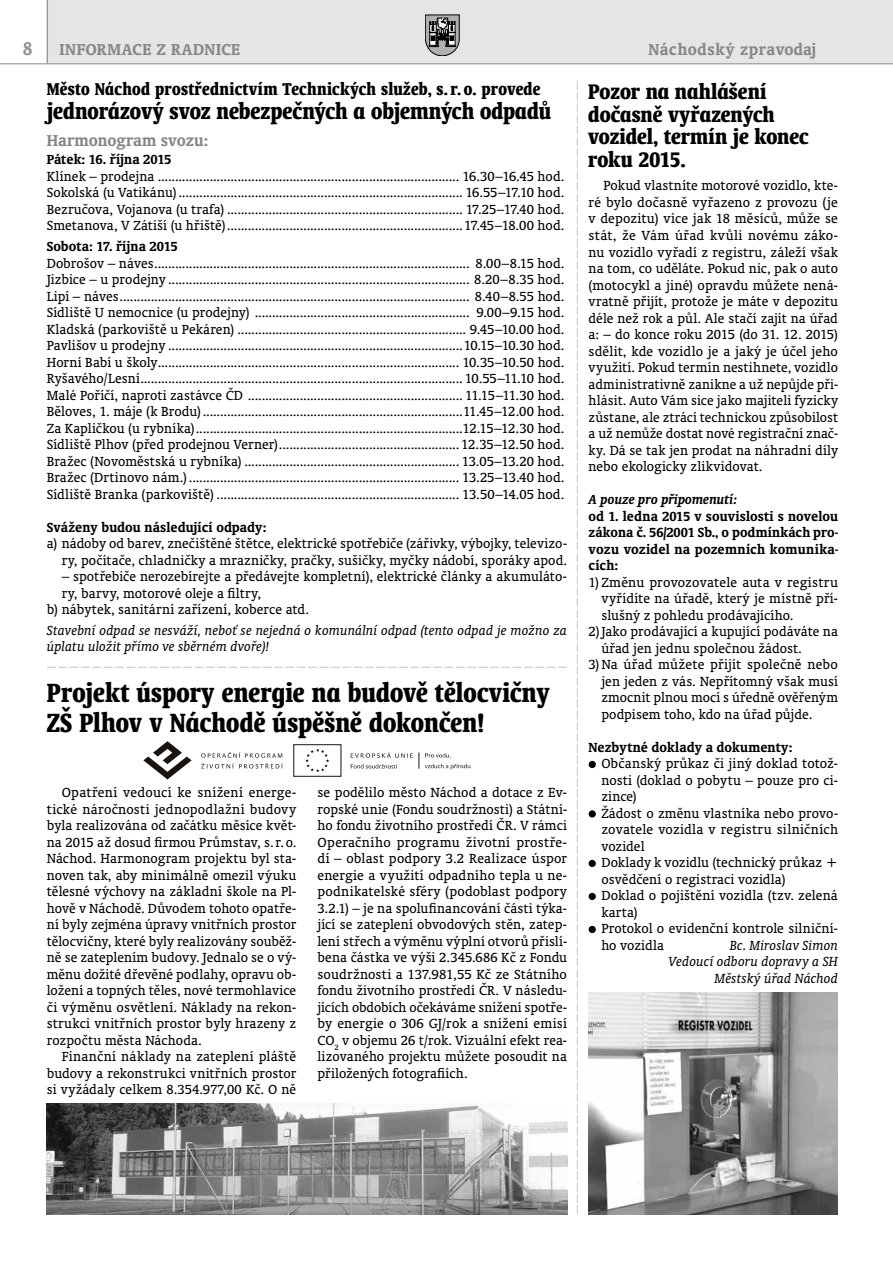
<style>
.page{position:relative;width:893px;height:1263px;background:#fff}
.page>*{position:absolute;margin:0;border:0;box-sizing:border-box;transform-origin:0 0}
.t1{font:700 condensed 30px/30px "Oranda AT";letter-spacing:.005em;color:#000;scale:.92 1}
.t2{font:700 condensed 25.5px "Oranda AT";color:#000;scale:.92 1}
.t3{font:700 condensed 24px/22.5px "Oranda AT";color:#000;scale:.95 1}
.t4{font:700 21px "Oranda AT";color:#929292;scale:.9 1}
.t5{font:700 condensed 19.5px "Oranda AT";letter-spacing:.015em;color:#000;scale:.92 1}
.t6{font:700 18px "Oranda AT";letter-spacing:.02em;color:#878787}
.t7{font:700 18px "Oranda AT";color:#878787}
.t8{font:15px/16.5px "Oranda AT";letter-spacing:.005em;color:#000;text-align:justify}
.t9{font:700 15px/16.5px "Oranda AT";letter-spacing:.005em;color:#000;text-align:justify}
.t10{font:italic 15px/16.5px "Oranda AT";color:#000;text-align:right}
.t11{font:italic 700 15px "Oranda AT";letter-spacing:.005em;color:#000}
</style>
<div class="page">
<div style="left:47px;top:0;width:846px;height:64px;background:#e5e5e5"></div>
<hr style="left:0;top:63px;width:893px;height:1px;background:#9d9d9c">
<svg style="left:425px;top:15px;width:34px;height:41px"></svg>
<hr style="left:47px;top:0;width:1px;height:64px;background:#9d9d9c">
<img style="left:588px;top:992px;width:250px;height:222px">
<svg style="left:577px;top:81px;width:1px;height:1133px"></svg>
<svg style="left:47px;top:667px;width:520px;height:1px"></svg>
<div style="left:589px;top:761px;width:7px;height:7px;background:#000;border-radius:50%"></div>
<div style="left:589px;top:810px;width:7px;height:7px;background:#000;border-radius:50%"></div>
<div style="left:589px;top:860px;width:7px;height:7px;background:#000;border-radius:50%"></div>
<div style="left:589px;top:893px;width:7px;height:7px;background:#000;border-radius:50%"></div>
<div style="left:589px;top:926px;width:7px;height:7px;background:#000;border-radius:50%"></div>
<img style="left:47px;top:1103px;width:520px;height:111px">
<svg style="left:351px;top:752px;width:62px;height:6px"></svg>
<svg style="left:351px;top:764px;width:46px;height:4px"></svg>
<svg style="left:419px;top:753px;width:51px;height:16px"></svg>
<div style="left:293px;top:744px;width:48px;height:32px;border:1px solid #1b1310"></div>
<svg style="left:143px;top:741px;width:49px;height:38px"></svg>
<svg style="left:201px;top:752px;width:82px;height:16px"></svg>
<svg style="left:305px;top:749px;width:24px;height:23px"></svg>
<h3 class="t4" style="left:23px;top:36px;width:12px">8</h3>
<p class="t6" style="left:60px;top:39px;width:182px">INFORMACE Z RADNICE</p>
<p class="t6" style="left:649px;top:39px;width:169px">Náchodský zpravodaj</p>
<h3 class="t5" style="left:47px;top:77px;width:538px">Město Náchod prostřednictvím Technických služeb, s. r. o. provede</h3>
<h2 class="t2" style="left:47px;top:96px;width:550px">jednorázový svoz nebezpečných a objemných odpadů</h2>
<p class="t7" style="left:47px;top:129px;width:163px">Harmonogram svozu:</p>
<p class="t9" style="left:47px;top:151px;width:126px">Pátek: 16. října 2015</p>
<p class="t8" style="left:47px;top:168px;width:519px">Klínek – prodejna ....................................................................................... 16.30–16.45 hod.<br>Sokolská (u Vatikánu).................................................................................. 16.55–17.10 hod.<br>Bezručova, Vojanova (u trafa) .................................................................... 17.25–17.40 hod.<br>Smetanova, V Zátiší (u hřiště)....................................................................17.45–18.00 hod.</p>
<p class="t9" style="left:47px;top:238px;width:132px">Sobota: 17. října 2015</p>
<p class="t8" style="left:47px;top:255px;width:519px">Dobrošov – náves........................................................................................... 8.00–8.15 hod.<br>Jizbice – u prodejny ....................................................................................... 8.20–8.35 hod.<br>Lipí – náves..................................................................................................... 8.40–8.55 hod.<br>Sídliště U nemocnice (u prodejny) .............................................................. 9.00–9.15 hod.<br>Kladská (parkoviště u Pekáren) .................................................................. 9.45–10.00 hod.<br>Pavlišov u prodejny .....................................................................................10.15–10.30 hod.<br>Horní Babí u školy....................................................................................... 10.35–10.50 hod.<br>Ryšavého/Lesní............................................................................................. 10.55–11.10 hod.<br>Malé Poříčí, naproti zastávce ČD .............................................................. 11.15–11.30 hod.<br>Běloves, 1. máje (k Brodu)...........................................................................11.45–12.00 hod.<br>Za Kapličkou (u rybníka).............................................................................12.15–12.30 hod.<br>Sídliště Plhov (před prodejnou Verner).................................................... 12.35–12.50 hod.<br>Bražec (Novoměstská u rybníka) .............................................................. 13.05–13.20 hod.<br>Bražec (Drtinovo nám.) .............................................................................. 13.25–13.40 hod.<br>Sídliště Branka (parkoviště) ...................................................................... 13.50–14.05 hod.</p>
<p class="t9" style="left:47px;top:518px;width:221px">Sváženy budou následující odpady:</p>
<p class="t8" style="left:47px;top:535px;width:522px;text-align:right">a) nádoby od barev, znečištěné štětce, elektrické spotřebiče (zářivky, výbojky, televizo&shy;ry, počítače, chladničky a mrazničky, pračky, sušičky, myčky nádobí, sporáky apod.</p>
<p class="t8" style="left:62px;top:568px;width:507px">– spotřebiče nerozebírejte a předávejte kompletní), elektrické články a akumuláto-</p>
<p class="t8" style="left:62px;top:585px;width:201px">ry, barvy, motorové oleje a filtry,</p>
<p class="t8" style="left:47px;top:601px;width:264px">b) nábytek, sanitární zařízení, koberce atd.</p>
<p class="t10" style="left:47px;top:622px;width:522px;text-align:left">Stavební odpad se nesváží, neboť se nejedná o komunální odpad (tento odpad je možno za úplatu uložit přímo ve sběrném dvoře)!</p>
<h1 class="t1" style="left:47px;top:677px;width:548px">Projekt úspory energie na budově tělocvičny<br>ZŠ Plhov v Náchodě úspěšně dokončen!</h1>
<p class="t8" style="left:47px;top:784px;width:251px;text-indent:15px">Opatření vedoucí ke snížení energe&shy;tické náročnosti jednopodlažní budovy byla realizována od začátku měsíce květ&shy;na 2015 až dosud firmou Průmstav, s.r. o.<br>Náchod. Harmonogram projektu byl sta&shy;noven tak, aby minimálně omezil výuku tělesné výchovy na základní škole na Pl&shy;hově v Náchodě. Důvodem tohoto opatře&shy;ní byly zejména úpravy vnitřních prostor tělocvičny, které byly realizovány souběž&shy;ně se zateplením budovy. Jednalo se o vý&shy;měnu dožité dřevěné podlahy, opravu ob&shy;ložení a topných těles, nové termohlavice či výměnu osvětlení. Náklady na rekon&shy;strukci vnitřních prostor byly hrazeny z rozpočtu města Náchoda.</p>
<p class="t8" style="left:47px;top:1048px;width:251px;text-indent:15px">Finanční náklady na zateplení pláště budovy a rekonstrukci vnitřních prostor si vyžádaly celkem 8.354.977,00 Kč. O ně</p>
<p class="t8" style="left:317px;top:784px;width:251px">se podělilo město Náchod a dotace z Ev&shy;ropské unie (Fondu soudržnosti) a Státní&shy;ho fondu životního prostředí ČR. V rámci Operačního programu životní prostře&shy;dí – oblast podpory 3.2 Realizace úspor energie a využití odpadního tepla u ne&shy;podnikatelské sféry (podoblast podpory 3.2.1) – je na spolufinancování části týka&shy;jící se zateplení obvodových stěn, zatep&shy;lení střech a výměnu výplní otvorů přislí&shy;bena částka ve výši 2.345.686 Kč z Fondu soudržnosti a 137.981,55 Kč ze Státního fondu životního prostředí ČR. V následu&shy;jících obdobích očekáváme snížení spotře&shy;by energie o 306 GJ/rok a snížení emisí CO<sub>2</sub> v objemu 26 t/rok. Vizuální efekt rea&shy;lizovaného projektu můžete posoudit na přiložených fotografiích.</p>
<h3 class="t3" style="left:588px;top:80px;width:233px">Pozor na nahlášení dočasně vyřazených vozidel, termín je konec roku 2015.</h3>
<p class="t8" style="left:589px;top:177px;width:251px;text-indent:15px">Pokud vlastníte motorové vozidlo, kte&shy;ré bylo dočasně vyřazeno z provozu (je v depozitu) více jak 18 měsíců, může se stát, že Vám úřad kvůli novému záko&shy;nu vozidlo vyřadí z registru, záleží však na tom, co uděláte. Pokud nic, pak o auto (motocykl a jiné) opravdu můžete nená&shy;vratně přijít, protože je máte v depozitu déle než rok a půl. Ale stačí zajít na úřad a: – do konce roku 2015 (do 31. 12. 2015) sdělit, kde vozidlo je a jaký je účel jeho využití. Pokud termín nestihnete, vozidlo administrativně zanikne a už nepůjde při&shy;hlásit. Auto Vám sice jako majiteli fyzicky zůstane, ale ztrácí technickou způsobilost a už nemůže dostat nové registrační znač&shy;ky. Dá se tak jen prodat na náhradní díly nebo ekologicky zlikvidovat.</p>
<p class="t11" style="left:589px;top:490px;width:150px">A pouze pro připomenutí:</p>
<p class="t9" style="left:589px;top:507px;width:251px">od 1. ledna 2015 v souvislosti s novelou zákona č. 56/2001 Sb., o podmínkách pro&shy;vozu vozidel na pozemních komunika&shy;cích:</p>
<p class="t8" style="left:589px;top:573px;width:251px">1) Změnu provozovatele auta v registru</p>
<p class="t8" style="left:601px;top:590px;width:238px">vyřídíte na úřadě, který je místně pří-</p>
<p class="t8" style="left:601px;top:606px;width:193px">slušný z pohledu prodávajícího.</p>
<p class="t8" style="left:589px;top:623px;width:251px">2)Jako prodávající a kupující podáváte na</p>
<p class="t8" style="left:601px;top:639px;width:202px">úřad jen jednu společnou žádost.</p>
<p class="t8" style="left:589px;top:656px;width:251px">3)Na úřad můžete přijít společně nebo</p>
<p class="t8" style="left:601px;top:672px;width:238px">jen jeden z vás. Nepřítomný však musí</p>
<p class="t8" style="left:601px;top:689px;width:238px">zmocnit plnou mocí s úředně ověřeným</p>
<p class="t8" style="left:601px;top:705px;width:212px">podpisem toho, kdo na úřad půjde.</p>
<p class="t9" style="left:589px;top:738px;width:205px">Nezbytné doklady a dokumenty:</p>
<p class="t8" style="left:601px;top:755px;width:238px;text-align:left">Občanský průkaz či jiný doklad totož&shy;nosti (doklad o pobytu – pouze pro ci&shy;zince)<br>Žádost o změnu vlastníka nebo provo&shy;zovatele vozidla v registru silničních vozidel<br>Doklady k vozidlu (technický průkaz + osvědčení o registraci vozidla)<br>Doklad o pojištění vozidla (tzv. zelená karta)<br>Protokol o evidenční kontrole silniční&shy;ho vozidla</p>
<p class="t10" style="left:669px;top:936px;width:171px">Bc. Miroslav Simon<br>Vedoucí odboru dopravy a SH<br>Městský úřad Náchod</p>
</div>
